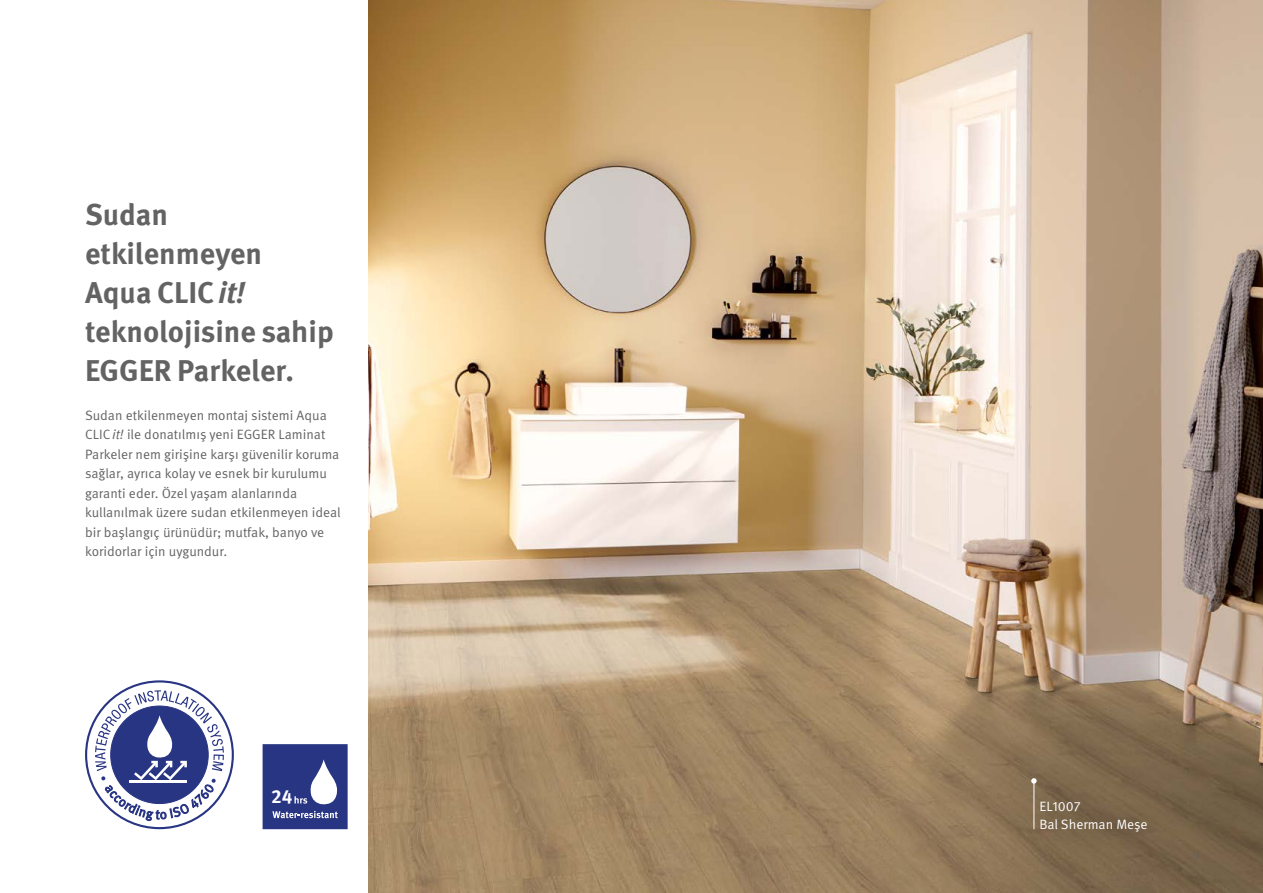
<style>
.page{position:relative;width:1263px;height:893px;background:#fff}
.page>*{position:absolute;margin:0;border:0;box-sizing:border-box;transform-origin:0 0}
.t1{font:700 30px/39px "Meta Pro";color:#646363}
.t2{font:700 18.9px "Meta Pro";color:#fff}
.t3{font:13.5px/19.5px "Meta Pro";color:#646363}
.t4{font:13.5px/18px "Meta Pro";color:#fff}
.s1{font-style:italic}
</style>
<div class="page">
<img style="left:369px;top:0;width:894px;height:893px">
<svg style="left:86px;top:681px;width:147px;height:147px"></svg>
<svg style="left:95px;top:690px;width:129px;height:139px"></svg>
<div style="left:1017px;top:779px;width:151px;height:73px;background:#000;opacity:.5"></div>
<hr style="left:1033px;top:781px;width:1px;height:48px;background:#fff">
<svg style="left:1031px;top:778px;width:6px;height:6px"></svg>
<svg style="left:263px;top:744px;width:85px;height:85px"></svg>
<h1 class="t1" style="left:85px;top:193px;width:250px">Sudan etkilenmeyen<br>Aqua CLIC<span class="s1">it! </span>teknolojisine sahip<br>EGGER Parkeler.</h1>
<p class="t3" style="left:85px;top:405px;width:257px">Sudan etkilenmeyen montaj sistemi Aqua CLIC<span class="s1">it!</span> ile donatılmış yeni EGGER Laminat Parkeler nem girişine karşı güvenilir koruma sağlar, ayrıca kolay ve esnek bir kurulumu garanti eder. Özel yaşam alanlarında kullanılmak üzere sudan etkilenmeyen ideal bir başlangıç ürünüdür; mutfak, banyo ve koridorlar için uygundur.</p>
<h2 class="t2" style="left:271px;top:782px;width:23px">24</h2>
<p class="t4" style="left:1039px;top:798px;width:110px">EL1007<br>Bal Sherman Meşe</p>
</div>
